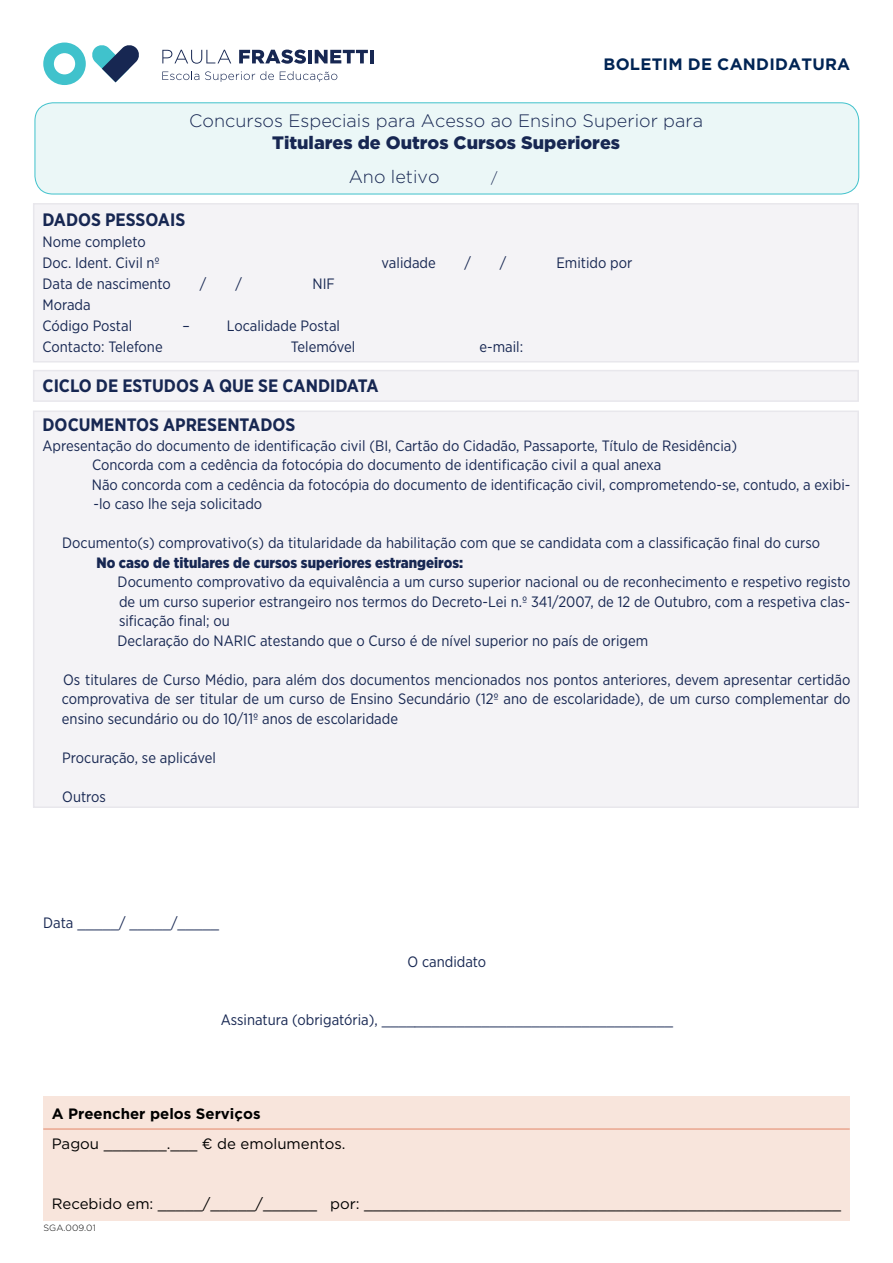
<style>
.page{position:relative;width:893px;height:1263px;background:#fff}
.page>*{position:absolute;margin:0;border:0;box-sizing:border-box;transform-origin:0 0}
.t1{font:700 18px/39px "Gotham Narrow";color:#172752}
.t2{font:300 18px "Gotham";color:#172752}
.t3{font:900 18px "Gotham";color:#172752}
.t4{font:700 16.5px "Gotham";letter-spacing:.015em;color:#002454}
.t5{font:15px/19.5px "Gotham Narrow";color:#172752}
.t6{font:15px "Gotham";color:#000}
.t7{font:900 15px "Gotham Narrow";color:#172752}
.t8{font:700 15px "Gotham";color:#000}
.t9{font:300 15px "Gotham Narrow";color:#172752}
.t10{font:300 9px "Gotham";color:#000}
</style>
<div class="page">
<div style="left:43px;top:1096px;width:807px;height:124px;background:#f8e5dc"></div>
<hr style="left:43px;top:1128px;width:807px;height:2px;background:#eaa68f">
<svg style="left:43px;top:43px;width:96px;height:42px"></svg>
<svg style="left:162px;top:50px;width:69px;height:14px"></svg>
<svg style="left:239px;top:50px;width:67px;height:14px"></svg>
<hr style="left:308px;top:50px;width:4px;height:13px;background:#172752">
<svg style="left:315px;top:50px;width:53px;height:13px"></svg>
<hr style="left:370px;top:50px;width:4px;height:13px;background:#172752">
<svg style="left:162px;top:71px;width:37px;height:9px"></svg>
<svg style="left:205px;top:71px;width:69px;height:11px"></svg>
<svg style="left:280px;top:71px;width:57px;height:11px"></svg>
<div style="left:33px;top:203px;width:826px;height:159px;background:#f4f3f6;border:2px solid #e8e7ec"></div>
<div style="left:33px;top:410px;width:826px;height:398px;background:#f4f3f6;border:2px solid #e8e7ec"></div>
<div style="left:33px;top:370px;width:826px;height:32px;background:#f4f3f6;border:2px solid #e8e7ec"></div>
<div style="left:35px;top:103px;width:824px;height:91px;background:#ebf7f7;border-radius:18px"></div>
<div style="left:35px;top:103px;width:824px;height:91px;border:1px solid #40c2cc;border-radius:18px"></div>
<p class="t4" style="left:604px;top:54px;width:248px">BOLETIM DE CANDIDATURA</p>
<p class="t2" style="left:189px;top:111px;width:515px">Concursos Especiais para Acesso ao Ensino Superior para</p>
<p class="t3" style="left:272px;top:132px;width:349px">Titulares de Outros Cursos Superiores</p>
<p class="t2" style="left:349px;top:166px;width:92px">Ano letivo</p>
<p class="t9" style="left:491px;top:168px;width:8px">/</p>
<p class="t1" style="left:43px;top:200px;width:144px">DADOS PESSOAIS</p>
<p class="t5" style="left:43px;top:230px;width:119px;line-height:21px">Nome completo<br>Doc. Ident. Civil nº</p>
<p class="t5" style="left:43px;top:273px;width:130px">Data de nascimento</p>
<p class="t5" style="left:200px;top:273px;width:8px">/</p>
<p class="t5" style="left:236px;top:273px;width:8px">/</p>
<p class="t5" style="left:313px;top:273px;width:24px">NIF</p>
<p class="t5" style="left:43px;top:293px;width:91px;line-height:21px">Morada<br>Código Postal</p>
<p class="t5" style="left:182px;top:315px;width:9px">–</p>
<p class="t5" style="left:227px;top:315px;width:115px">Localidade Postal</p>
<p class="t5" style="left:382px;top:252px;width:56px">validade</p>
<p class="t5" style="left:465px;top:252px;width:8px">/</p>
<p class="t5" style="left:500px;top:252px;width:8px">/</p>
<p class="t5" style="left:556px;top:252px;width:77px">Emitido por</p>
<p class="t5" style="left:43px;top:336px;width:122px">Contacto: Telefone</p>
<p class="t5" style="left:291px;top:336px;width:66px">Telemóvel</p>
<p class="t5" style="left:480px;top:336px;width:45px">e-mail:</p>
<p class="t1" style="left:43px;top:366px;width:337px">CICLO DE ESTUDOS A QUE SE CANDIDATA<br>DOCUMENTOS APRESENTADOS</p>
<p class="t5" style="left:92px;top:435px;width:760px;text-indent:-49px">Apresentação do documento de identificação civil (BI, Cartão do Cidadão, Passaporte, Título de Residência)<br>Concorda com a cedência da fotocópia do documento de identificação civil a qual anexa<br>Não concorda com a cedência da fotocópia do documento de identificação civil, comprometendo-se, contudo, a exibi--lo caso lhe seja solicitado</p>
<p class="t5" style="left:62px;top:533px;width:759px">Documento(s) comprovativo(s) da titularidade da habilitação com que se candidata com a classificação final do curso</p>
<p class="t7" style="left:97px;top:552px;width:368px">No caso de titulares de cursos superiores estrangeiros:</p>
<p class="t5" style="left:118px;top:572px;width:734px">Documento comprovativo da equivalência a um curso superior nacional ou de reconhecimento e respetivo registo de um curso superior estrangeiro nos termos do Decreto-Lei n.º 341/2007, de 12 de Outubro, com a respetiva clas&shy;sificação final; ou<br>Declaração do NARIC atestando que o Curso é de nível superior no país de origem</p>
<p class="t5" style="left:62px;top:669px;width:790px;text-align:justify">Os titulares de Curso Médio, para além dos documentos mencionados nos pontos anteriores, devem apresentar certidão comprovativa de ser titular de um curso de Ensino Secundário (12º ano de escolaridade), de um curso complementar do ensino secundário ou do 10/11º anos de escolaridade</p>
<p class="t5" style="left:62px;top:747px;width:155px">Procuração, se aplicável</p>
<p class="t5" style="left:62px;top:786px;width:45px">Outros</p>
<p class="t5" style="left:43px;top:912px;width:177px">Data _____/ _____/_____</p>
<p class="t5" style="left:407px;top:951px;width:80px">O candidato</p>
<p class="t5" style="left:221px;top:1010px;width:454px">Assinatura (obrigatória), ___________________________________</p>
<p class="t8" style="left:52px;top:1105px;width:210px">A Preencher pelos Serviços</p>
<p class="t6" style="left:52px;top:1134px;width:295px">Pagou _______.___ € de emolumentos.</p>
<p class="t6" style="left:52px;top:1194px;width:791px">Recebido em: _____/_____/______ por: _____________________________________________________</p>
<p class="t10" style="left:43px;top:1223px;width:54px">SGA.009.01</p>
</div>
